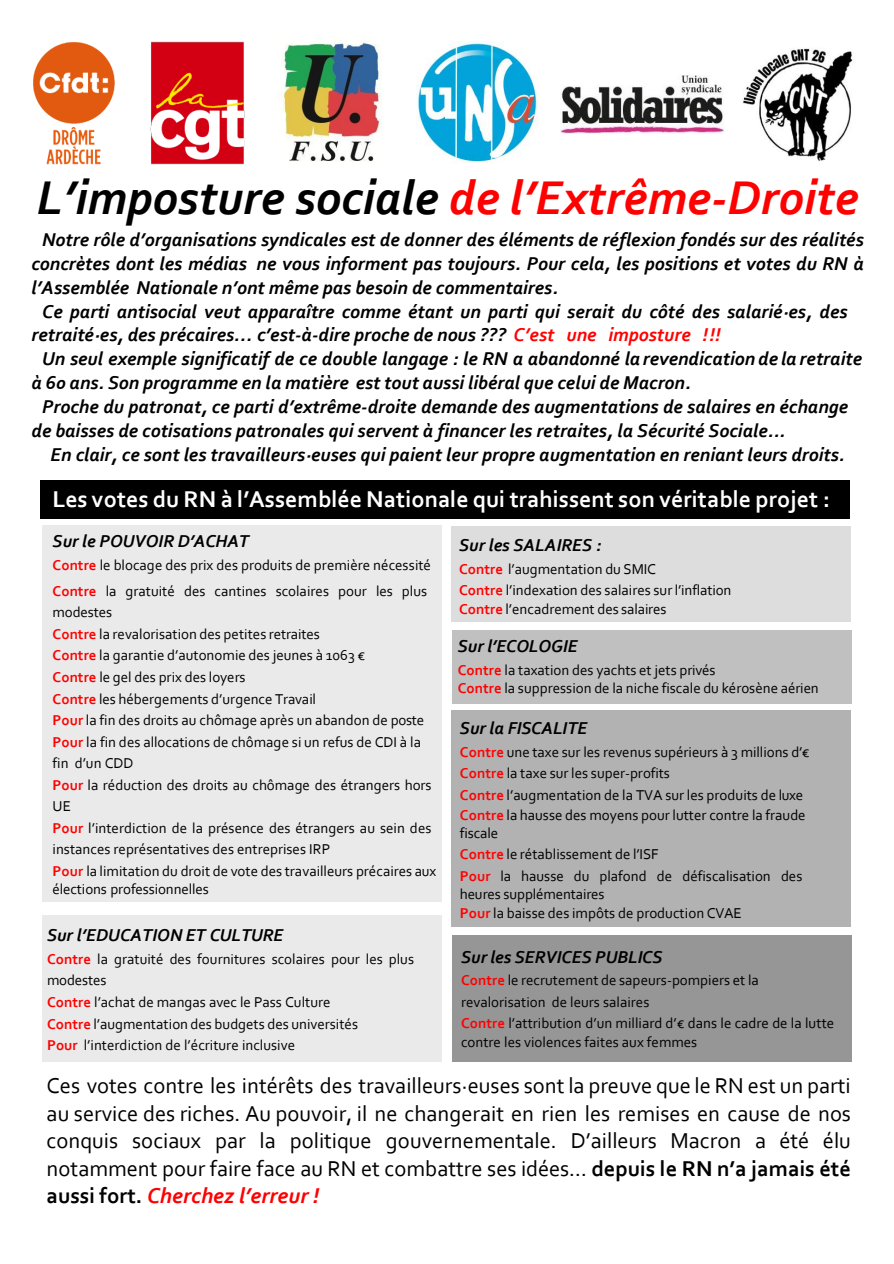
<style>
.page{position:relative;width:894px;height:1264px;background:#fff}
.page>*{position:absolute;margin:0;border:0;box-sizing:border-box;transform-origin:0 0}
.t1{font:italic 700 49.5px "Corbel";color:#000}
.t2{font:700 24px "Corbel";color:#fff}
.t3{font:22.5px/27.5px "Corbel";color:#000;text-align:justify}
.t4{font:italic 700 19.5px "Corbel";color:#000}
.t5{font:italic 700 18px "Corbel";letter-spacing:-.005em;color:#000}
.t6{font:15px/21.5px "Corbel";color:#000}
.s1{color:#f00}
.s2{font-weight:700;color:#f00}
.s3{font-weight:700}
.s4{font-weight:700;font-style:italic;color:#f00}
</style>
<div class="page">
<img style="left:33px;top:42px;width:82px;height:123px">
<img style="left:150px;top:41px;width:95px;height:124px">
<img style="left:277px;top:42px;width:105px;height:120px">
<img style="left:417px;top:41px;width:121px;height:122px">
<img style="left:743px;top:48px;width:110px;height:113px">
<div style="left:43px;top:525px;width:398px;height:376px;background:#eaeaea"></div>
<div style="left:40px;top:480px;width:809px;height:38px;background:#000"></div>
<img style="left:560px;top:75px;width:164px;height:58px">
<div style="left:43px;top:915px;width:398px;height:146px;background:#eaeaea"></div>
<div style="left:451px;top:525px;width:399px;height:96px;background:#ddd"></div>
<div style="left:452px;top:630px;width:399px;height:73px;background:#c0c0c0"></div>
<div style="left:451px;top:710px;width:399px;height:216px;background:#b2b2b2"></div>
<div style="left:452px;top:935px;width:399px;height:126px;background:#969696"></div>
<p class="t1" style="left:37px;top:177px;width:823px">L’imposture sociale <span class="s1">de l’Extrême-Droite</span></p>
<p class="t4" style="left:42px;top:231px;width:823px">Notre rôle d’organisations syndicales est de donner des éléments de réflexion fondés sur des réalités</p>
<p class="t4" style="left:31px;top:255px;width:833px">concrètes dont les médias ne vous informent pas toujours. Pour cela, les positions et votes du RN à</p>
<p class="t4" style="left:31px;top:279px;width:528px">l’Assemblée Nationale n’ont même pas besoin de commentaires.</p>
<p class="t4" style="left:42px;top:303px;width:806px">Ce parti antisocial veut apparaître comme étant un parti qui serait du côté des salarié·es, des</p>
<p class="t4" style="left:32px;top:327px;width:690px">retraité·es, des précaires… c’est-à-dire proche de nous ??? <span class="s1">C’est une imposture !!!</span></p>
<p class="t4" style="left:42px;top:351px;width:821px">Un seul exemple significatif de ce double langage : le RN a abandonné larevendication de la retraite</p>
<p class="t4" style="left:32px;top:374px;width:660px">à 60 ans. Son programme en la matière est tout aussi libéral que celui de Macron.</p>
<p class="t4" style="left:42px;top:398px;width:807px">Proche du patronat, ce parti d’extrême-droite demande des augmentations de salaires en échange</p>
<p class="t4" style="left:32px;top:422px;width:755px">de baisses de cotisations patronales qui servent à financer les retraites, la Sécurité Sociale...</p>
<p class="t4" style="left:51px;top:446px;width:795px">En clair, ce sont les travailleurs·euses qui paient leur propre augmentation en reniant leurs droits.</p>
<p class="t2" style="left:52px;top:489px;width:779px">Les votes du RN à l’Assemblée Nationale qui trahissent son véritable projet :</p>
<p class="t5" style="left:53px;top:533px;width:198px">Sur le POUVOIR D’ACHAT</p>
<p class="t6" style="left:53px;top:556px;width:380px"><span class="s2">Contre</span> le blocage des prix des produits de première nécessité</p>
<p class="t6" style="left:53px;top:581px;width:376px"><span class="s2">Contre</span> la gratuité des cantines scolaires pour les plus modestes</p>
<p class="t6" style="left:53px;top:624px;width:269px"><span class="s2">Contre</span> la revalorisation des petites retraites</p>
<p class="t6" style="left:53px;top:646px;width:314px"><span class="s2">Contre</span> la garantie d’autonomie des jeunes à 1063 €</p>
<p class="t6" style="left:53px;top:667px;width:194px"><span class="s2">Contre</span> le gel des prix des loyers</p>
<p class="t6" style="left:53px;top:689px;width:265px"><span class="s2">Contre</span> les hébergements d’urgence Travail</p>
<p class="t6" style="left:53px;top:710px;width:373px"><span class="s2">Pour</span> la fin des droits au chômage après un abandon de poste</p>
<p class="t6" style="left:53px;top:732px;width:370px"><span class="s2">Pour</span> la fin des allocations de chômage si un refus de CDI à la fin d’un CDD</p>
<p class="t6" style="left:53px;top:775px;width:380px"><span class="s2">Pour</span> la réduction des droits au chômage des étrangers hors<br>UE</p>
<p class="t6" style="left:53px;top:817px;width:380px"><span class="s2">Pour</span> l’interdiction de la présence des étrangers au sein des instances représentatives des entreprises IRP</p>
<p class="t6" style="left:53px;top:862px;width:385px;line-height:18.3px"><span class="s2">Pour</span> la limitation du droit de vote des travailleurs précaires aux élections professionnelles</p>
<p class="t5" style="left:47px;top:927px;width:238px">Sur l’EDUCATION ET CULTURE</p>
<p class="t6" style="left:47px;top:949px;width:368px"><span class="s2">Contre</span> la gratuité des fournitures scolaires pour les plus modestes</p>
<p class="t6" style="left:47px;top:992px;width:312px"><span class="s2">Contre</span> l’achat de mangas avec le Pass Culture<br><span class="s2">Contre</span> l’augmentation des budgets des universités<br><span class="s2">Pour</span> l’interdiction de l’écriture inclusive</p>
<p class="t5" style="left:459px;top:537px;width:144px">Sur les SALAIRES :</p>
<p class="t6" style="left:459px;top:559px;width:198px"><span class="s2">Contre</span> l’augmentation du SMIC</p>
<p class="t6" style="left:459px;top:580px;width:274px"><span class="s2">Contre</span> l’indexation des salaires sur l’inflation</p>
<p class="t6" style="left:459px;top:599px;width:209px"><span class="s2">Contre</span> l’encadrement des salaires</p>
<p class="t5" style="left:457px;top:638px;width:121px">Sur l’ECOLOGIE</p>
<p class="t6" style="left:457px;top:660px;width:259px"><span class="s2">Contre</span> la taxation des yachts et jets privés</p>
<p class="t6" style="left:457px;top:679px;width:362px"><span class="s2">Contre</span> la suppression de la niche fiscale du kérosène aérien</p>
<p class="t5" style="left:460px;top:720px;width:129px">Sur la FISCALITE</p>
<p class="t6" style="left:460px;top:742px;width:351px"><span class="s2">Contre</span> une taxe sur les revenus supérieurs à 3 millions d’€</p>
<p class="t6" style="left:460px;top:763px;width:211px"><span class="s2">Contre</span> la taxe sur les super-profits</p>
<p class="t6" style="left:460px;top:785px;width:345px"><span class="s2">Contre</span> l’augmentation de la TVA sur les produits de luxe</p>
<p class="t6" style="left:460px;top:806px;width:347px;line-height:18.3px"><span class="s2">Contre</span> la hausse des moyens pour lutter contre la fraude fiscale</p>
<p class="t6" style="left:460px;top:844px;width:200px"><span class="s2">Contre</span> le rétablissement de l’ISF</p>
<p class="t6" style="left:460px;top:867px;width:344px;line-height:18.3px"><span class="s2">Pour</span> la hausse du plafond de défiscalisation des heures supplémentaires</p>
<p class="t6" style="left:460px;top:903px;width:283px"><span class="s2">Pour</span> la baisse des impôts de production CVAE</p>
<p class="t5" style="left:461px;top:948px;width:203px">Sur les SERVICES PUBLICS</p>
<p class="t6" style="left:461px;top:970px;width:299px"><span class="s2">Contre</span> le recrutement de sapeurs-pompiers et la revalorisation de leurs salaires</p>
<p class="t6" style="left:461px;top:1014px;width:375px;line-height:18.6px"><span class="s2">Contre</span> l’attribution d’un milliard d’€ dans le cadre de la lutte contre les violences faites aux femmes</p>
<p class="t3" style="left:47px;top:1073px;width:805px">Ces votes contre les intérêts des travailleurs·euses sont la preuve que le RN est un parti au service des riches. Au pouvoir, il ne changerait en rien les remises en cause de nos conquis sociaux par la politique gouvernementale. D’ailleurs Macron a été élu notamment pour faire face au RN et combattre ses idées… <span class="s3">depuis le RN n’a jamais été aussi fort.</span> <span class="s4">Cherchez l’erreur !</span></p>
</div>
